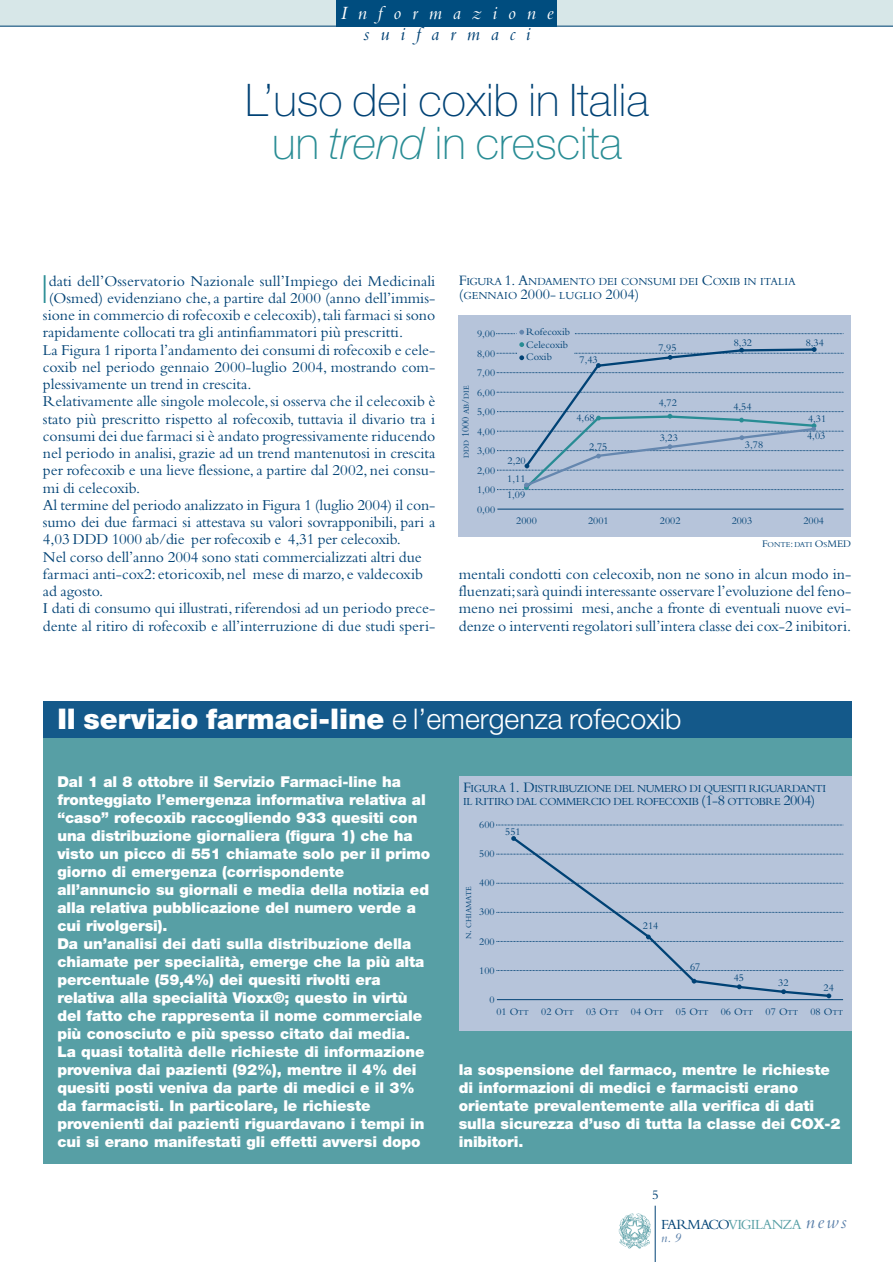
<style>
.page{position:relative;width:893px;height:1262px;background:#fff}
.page>*{position:absolute;margin:0;border:0;box-sizing:border-box;transform-origin:0 0}
.t1{font:100 45px/43.5px "Helvetica Neue";color:#004275;text-align:center}
.t2{font:100 39px "Helvetica Neue";color:#288c94}
.t3{font:900 28.5px "Helvetica Neue";color:#fff}
.t4{font:italic 19.5px "Bembo";letter-spacing:.56em;color:#fff}
.t5{font:italic 19.5px "Bembo";letter-spacing:.56em;color:#004275}
.t6{font:italic 19.35px "Bembo";color:#597fa9}
.t7{font:15.75px/17.2px "Bembo";color:#004275;text-align:justify}
.t8{font:900 15px/18px "Helvetica Neue";letter-spacing:-.005em;color:#fff}
.t9{font:14.55px "Bembo";letter-spacing:-.05em;color:#579fa5}
.t10{font:italic 13.5px "Bembo";color:#597fa9}
.t11{font:13.5px "Bembo";color:#004275}
.t12{font:11.25px/13.5px "Bembo";letter-spacing:-.04em;color:#004275}
.t13{font:11.25px/13.5px "Bembo";color:#004275}
.t14{font:10.5px/19.5px "Bembo";color:#004275;text-align:justify}
.t15{font:7.8px "Bembo";color:#004275}
.s1{color:#288c94}
.s2{font-style:italic;color:#288c94}
.s3{font-size:15px}
.s4{font-size:10.5px}
.s5{font-weight:300}
.s6{font-size:7.8px}
.s7{color:#004275}
</style>
<div class="page">
<div style="left:43px;top:701px;width:808px;height:463px;background:#579fa5"></div>
<div style="left:43px;top:701px;width:808px;height:37px;background:#14598a"></div>
<hr style="left:655px;top:1205px;width:1px;height:56px;background:#004275">
<img style="left:618px;top:1213px;width:33px;height:36px">
<div style="left:0;top:0;width:892px;height:26px;background:#d7e7e8"></div>
<hr style="left:0;top:26px;width:892px;height:1px;background:#004275">
<div style="left:336px;top:0;width:221px;height:26px;background:#004d7f"></div>
<div style="left:459px;top:776px;width:392px;height:254px;background:#b6c4da"></div>
<hr style="left:497px;top:999px;width:346px;height:1px;background:#004275">
<svg style="left:496px;top:970px;width:347px;height:1px"></svg>
<svg style="left:496px;top:912px;width:347px;height:1px"></svg>
<svg style="left:496px;top:883px;width:347px;height:1px"></svg>
<svg style="left:496px;top:853px;width:347px;height:1px"></svg>
<svg style="left:496px;top:824px;width:347px;height:1px"></svg>
<svg style="left:509px;top:838px;width:322px;height:159px"></svg>
<svg style="left:691px;top:978px;width:5px;height:5px"></svg>
<svg style="left:511px;top:836px;width:5px;height:5px"></svg>
<svg style="left:496px;top:934px;width:347px;height:8px"></svg>
<svg style="left:736px;top:984px;width:5px;height:5px"></svg>
<svg style="left:781px;top:989px;width:5px;height:5px"></svg>
<svg style="left:826px;top:993px;width:5px;height:5px"></svg>
<div style="left:458px;top:316px;width:392px;height:221px;background:#b6c4da"></div>
<hr style="left:497px;top:509px;width:346px;height:1px;background:#004275">
<svg style="left:575px;top:333px;width:269px;height:1px"></svg>
<svg style="left:496px;top:330px;width:28px;height:4px"></svg>
<svg style="left:496px;top:342px;width:348px;height:149px"></svg>
<p class="t4" style="left:340px;top:6px;width:214px">Informazione</p>
<p class="t5" style="left:363px;top:27px;width:168px">suifarmaci</p>
<h1 class="t1" style="left:245px;top:82px;width:405px">L’uso dei coxib in Italia <span class="s1">un</span> <span class="s2">trend</span> <span class="s1">in crescita</span></h1>
<h2 class="t2" style="left:41px;top:275px;width:8px">I</h2>
<p class="t7" style="left:49px;top:273px;width:388px">dati dell’Osservatorio Nazionale sull’Impiego dei Medicinali</p>
<p class="t7" style="left:49px;top:291px;width:388px">(Osmed) evidenziano che, a partire dal 2000 (anno dell’immis-</p>
<p class="t7" style="left:43px;top:308px;width:394px">sione in commercio di rofecoxib e celecoxib),tali farmaci si sono</p>
<p class="t7" style="left:43px;top:325px;width:362px">rapidamente collocati tra gli antinfiammatori più prescritti.</p>
<p class="t7" style="left:43px;top:342px;width:394px">La Figura 1 riporta l’andamento dei consumi di rofecoxib e cele-</p>
<p class="t7" style="left:43px;top:360px;width:394px">coxib nel periodo gennaio 2000-luglio 2004, mostrando com-</p>
<p class="t7" style="left:43px;top:377px;width:210px">plessivamente un trend in crescita.</p>
<p class="t7" style="left:43px;top:394px;width:394px">Relativamente alle singole molecole,si osserva che il celecoxib è</p>
<p class="t7" style="left:43px;top:411px;width:394px">stato più prescritto rispetto al rofecoxib, tuttavia il divario tra i</p>
<p class="t7" style="left:43px;top:429px;width:394px">consumi dei due farmaci si è andato progressivamente riducendo</p>
<p class="t7" style="left:43px;top:446px;width:394px">nel periodo in analisi, grazie ad un trend mantenutosi in crescita</p>
<p class="t7" style="left:43px;top:463px;width:394px">per rofecoxib e una lieve flessione, a partire dal 2002, nei consu-</p>
<p class="t7" style="left:43px;top:480px;width:99px">mi di celecoxib.</p>
<p class="t7" style="left:43px;top:498px;width:394px">Al termine del periodo analizzato in Figura 1 (luglio 2004) il con-</p>
<p class="t7" style="left:43px;top:515px;width:394px">sumo dei due farmaci si attestava su valori sovrapponibili, pari a</p>
<p class="t7" style="left:43px;top:532px;width:359px">4,03 DDD 1000 ab/die per rofecoxib e 4,31 per celecoxib.</p>
<p class="t7" style="left:43px;top:549px;width:380px">Nel corso dell’anno 2004 sono stati commercializzati altri due</p>
<p class="t7" style="left:43px;top:567px;width:381px">farmaci anti-cox2:etoricoxib,nel mese di marzo,e valdecoxib</p>
<p class="t7" style="left:43px;top:584px;width:62px">ad agosto.</p>
<p class="t7" style="left:43px;top:601px;width:394px">I dati di consumo qui illustrati, riferendosi ad un periodo prece-</p>
<p class="t7" style="left:43px;top:618px;width:394px">dente al ritiro di rofecoxib e all’interruzione di due studi speri-</p>
<p class="t13" style="left:459px;top:276px;width:338px"><span class="s3">F</span>IGURA <span class="s3">1. A</span>NDAMENTO DEI CONSUMI DEI <span class="s3">C</span>OXIB IN ITALIA <span class="s3">(</span>GENNAIO <span class="s3">2000-</span> LUGLIO <span class="s3">2004)</span></p>
<p class="t14" style="left:477px;top:325px;width:20px">9,00<br>8,00<br>7,00<br>6,00<br>5,00<br>4,00<br>3,00<br>2,00<br>1,00<br>0,00</p>
<p class="t14" style="left:516px;top:512px;width:22px">2000</p>
<p class="t14" style="left:588px;top:512px;width:22px">2001</p>
<p class="t14" style="left:660px;top:512px;width:22px">2002</p>
<p class="t14" style="left:731px;top:512px;width:22px">2003</p>
<p class="t14" style="left:803px;top:512px;width:22px">2004</p>
<p class="t14" style="left:526px;top:326px;width:45px;line-height:12.6px;text-align:left">Rofecoxib<br>Celecoxib<br>Coxib</p>
<p class="t14" style="left:733px;top:334px;width:20px">8,32</p>
<p class="t14" style="left:805px;top:334px;width:20px">8,34</p>
<p class="t14" style="left:658px;top:339px;width:20px">7,95</p>
<p class="t14" style="left:579px;top:351px;width:20px">7,43</p>
<p class="t15" style="left:463px;top:458px;width:74px;rotate:-90deg">DDD <span class="s4">1000</span> AB<span class="s4">/</span>DIE</p>
<p class="t14" style="left:658px;top:394px;width:20px">4,72</p>
<p class="t14" style="left:733px;top:398px;width:20px">4,54</p>
<p class="t14" style="left:576px;top:409px;width:20px">4,68</p>
<p class="t14" style="left:808px;top:410px;width:20px">4,31</p>
<p class="t14" style="left:807px;top:427px;width:20px">4,03</p>
<p class="t14" style="left:659px;top:429px;width:20px">3,23</p>
<p class="t14" style="left:745px;top:435px;width:20px">3,78</p>
<p class="t14" style="left:589px;top:437px;width:20px">2,75</p>
<p class="t14" style="left:507px;top:451px;width:20px">2,20</p>
<p class="t14" style="left:507px;top:486px;width:20px">1,09</p>
<p class="t14" style="left:507px;top:470px;width:20px">1,11</p>
<p class="t15" style="left:762px;top:542px;width:91px"><span class="s4">F</span>ONTE<span class="s4">:</span> DATI <span class="s4">O</span>S<span class="s4">MED</span></p>
<p class="t7" style="left:459px;top:567px;width:394px">mentali condotti con celecoxib, non ne sono in alcun modo in&shy;fluenzati;sarà quindi interessante osservare l’evoluzione del feno&shy;meno nei prossimi mesi, anche a fronte di eventuali nuove evi&shy;denze o interventi regolatori sull’intera classe dei cox-2 inibitori.</p>
<h3 class="t3" style="left:57px;top:708px;width:625px">Il servizio farmaci-line <span class="s5">e l’emergenza rofecoxib</span></h3>
<p class="t8" style="left:57px;top:773px;width:374px">Dal 1 al 8 ottobre il Servizio Farmaci-line ha fronteggiato l’emergenza informativa relativa al “caso” rofecoxib raccogliendo 933 quesiti con una distribuzione giornaliera (figura 1) che ha visto un picco di 551 chiamate solo per il primo giorno di emergenza (corrispondente all’annuncio su giornali e media della notizia ed alla relativa pubblicazione del numero verde a cui rivolgersi).<br>Da un’analisi dei dati sulla distribuzione della chiamate per specialità, emerge che la più alta percentuale (59,4%) dei quesiti rivolti era relativa alla specialità Vioxx®; questo in virtù del fatto che rappresenta il nome commerciale più conosciuto e più spesso citato dai media.<br>La quasi totalità delle richieste di informazione proveniva dai pazienti (92%), mentre il 4% dei quesiti posti veniva da parte di medici e il 3% da farmacisti. In particolare, le richieste provenienti dai pazienti riguardavano i tempi in cui si erano manifestati gli effetti avversi dopo</p>
<p class="t12" style="left:463px;top:782px;width:364px"><span class="s3">F</span>IGURA <span class="s3">1. D</span>ISTRIBUZIONE DEL NUMERO DI QUESITI RIGUARDANTI<br>IL RITIRO DAL COMMERCIO DEL ROFECOXIB <span class="s3">(1-8</span> OTTOBRE <span class="s3">2004)</span></p>
<p class="t15" style="left:466px;top:939px;width:54px;rotate:-90deg">N<span class="s4">.</span> CHIAMATE</p>
<p class="t14" style="left:479px;top:815px;width:17px">600</p>
<p class="t14" style="left:479px;top:844px;width:17px">500</p>
<p class="t14" style="left:479px;top:874px;width:17px">400</p>
<p class="t14" style="left:479px;top:903px;width:17px">300</p>
<p class="t14" style="left:479px;top:932px;width:17px">200</p>
<p class="t14" style="left:479px;top:961px;width:17px">100</p>
<p class="t14" style="left:489px;top:991px;width:7px">0</p>
<p class="t14" style="left:505px;top:822px;width:17px">551</p>
<p class="t14" style="left:643px;top:917px;width:17px">214</p>
<p class="t14" style="left:690px;top:957px;width:12px">67</p>
<p class="t14" style="left:733px;top:968px;width:12px">45</p>
<p class="t14" style="left:778px;top:973px;width:12px">32</p>
<p class="t14" style="left:823px;top:979px;width:12px">24</p>
<p class="t14" style="left:496px;top:1002px;width:348px">01 O<span class="s6">TT</span> 02 O<span class="s6">TT</span> 03 O<span class="s6">TT</span> 04 O<span class="s6">TT</span> 05 O<span class="s6">TT</span> 06 O<span class="s6">TT</span> 07 O<span class="s6">TT</span> 08 O<span class="s6">TT</span></p>
<p class="t8" style="left:459px;top:1061px;width:383px">la sospensione del farmaco, mentre le richieste di informazioni di medici e farmacisti erano orientate prevalentemente alla verifica di dati sulla sicurezza d’uso di tutta la classe dei COX-2 inibitori.</p>
<p class="t11" style="left:652px;top:1189px;width:8px">5</p>
<p class="t9" style="left:661px;top:1218px;width:142px"><span class="s7">FARMACO</span>VIGILANZA</p>
<p class="t6" style="left:805px;top:1215px;width:42px">news</p>
<p class="t10" style="left:661px;top:1233px;width:21px">n.9</p>
</div>
